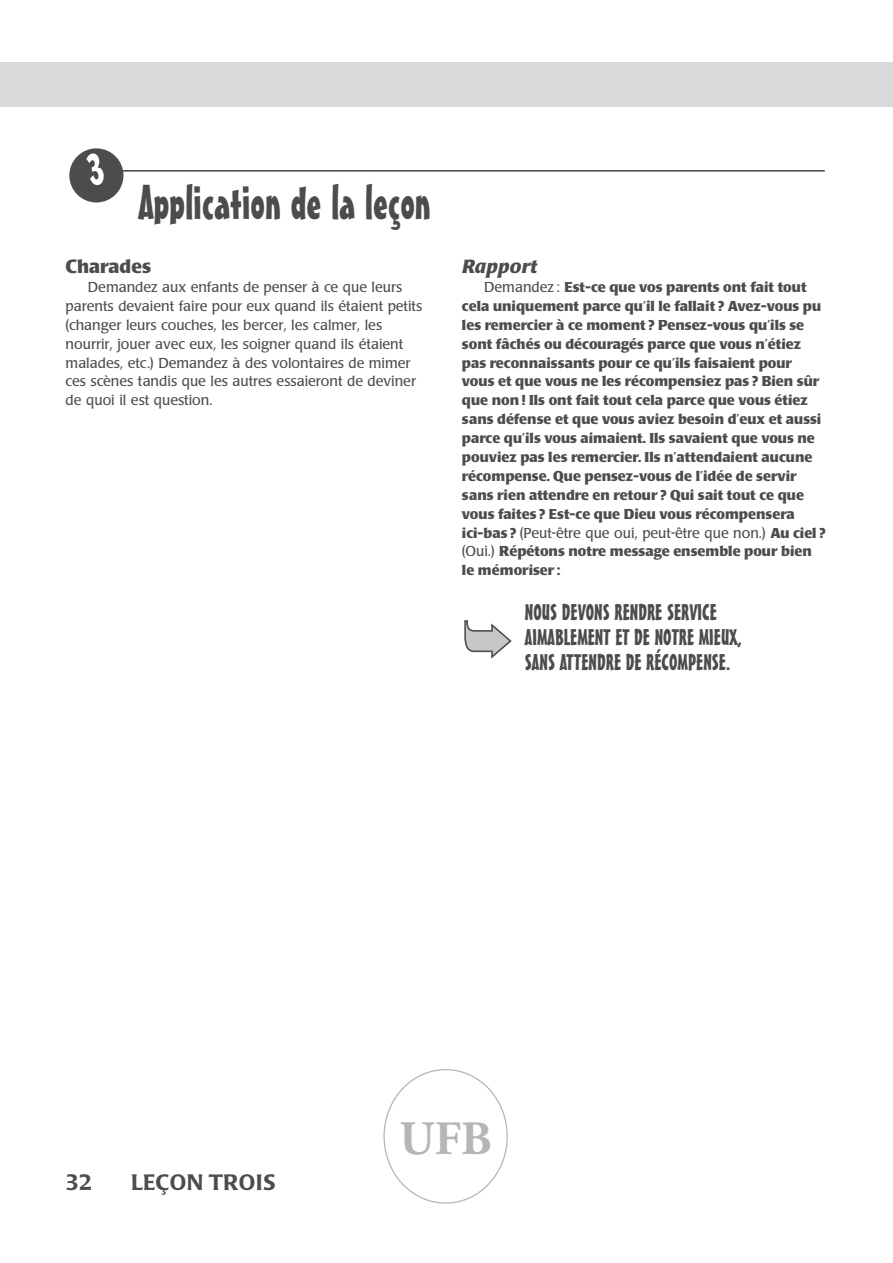
<style>
.page{position:relative;width:893px;height:1263px;background:#fff}
.page>*{position:absolute;margin:0;border:0;box-sizing:border-box;transform-origin:0 0}
.t1{font:700 47.85px "Adobe Garamond Pro";color:#b5b6b9}
.t2{font:47.25px "Mister Earl BT";color:#4b4c4d}
.t3{font:22.05px/25.2px "Mister Earl BT";color:#4b4c4d}
.t4{font:500 22.05px "Poppl Laudatio";letter-spacing:.02em;color:#4b4c4d}
.t5{font:700 18.9px "Poppl Laudatio";color:#4b4c4d}
.t6{font:italic 700 18.9px "Poppl Laudatio";color:#4b4c4d}
.t7{font:700 14.25px/18.9px "Poppl Laudatio";color:#4b4c4d}
.t8{font:14.25px/18.9px "Poppl Laudatio";color:#4b4c4d}
.s1{font-weight:400}
</style>
<div class="page">
<svg style="left:464px;top:620px;width:48px;height:39px"></svg>
<div style="left:0;top:62px;width:893px;height:45px;background:#d8d9db"></div>
<hr style="left:122px;top:170px;width:703px;height:2px;background:#4b4c4d">
<div style="left:69px;top:148px;width:54px;height:54px;background:#4b4c4d;border-radius:50%"></div>
<svg style="left:383px;top:1069px;width:125px;height:135px"></svg>
<h2 class="t2" style="left:138px;top:185px;width:294px">Application de la leçon</h2>
<h3 class="t5" style="left:66px;top:259px;width:87px">Charades</h3>
<p class="t8" style="left:66px;top:279px;width:358px;text-indent:22px">Demandez aux enfants de penser à ce que leurs parents devaient faire pour eux quand ils étaient petits (changer leurs couches, les bercer, les calmer, les nourrir, jouer avec eux, les soigner quand ils étaient malades, etc.) Demandez à des volontaires de mimer ces scènes tandis que les autres essaieront de deviner de quoi il est question.</p>
<h3 class="t6" style="left:462px;top:259px;width:77px">Rapport</h3>
<p class="t7" style="left:462px;top:279px;width:365px;text-indent:22px"><span class="s1">Demandez :</span> Est-ce que vos parents ont fait tout cela uniquement parce qu’il le fallait ? Avez-vous pu les remercier à ce moment ? Pensez-vous qu’ils se sont fâchés ou découragés parce que vous n’étiez pas reconnaissants pour ce qu’ils faisaient pour vous et que vous ne les récompensiez pas ? Bien sûr que non ! Ils ont fait tout cela parce que vous étiez sans défense et que vous aviez besoin d’eux et aussi parce qu’ils vous aimaient. Ils savaient que vous ne pouviez pas les remercier. Ils n’attendaient aucune récompense. Que pensez-vous de l’idée de servir sans rien attendre en retour ? Qui sait tout ce que vous faites ? Est-ce que Dieu vous récompensera ici-bas ? <span class="s1">(Peut-être que oui, peut-être que non.)</span> Au ciel ? <span class="s1">(Oui.)</span> Répétons notre message ensemble pour bien le mémoriser :</p>
<h3 class="t3" style="left:525px;top:601px;width:219px">NOUS DEVONS RENDRE SERVICE<br>AIMABLEMENT ET DE NOTRE MIEUX,<br>SANS ATTENDRE DE RÉCOMPENSE.</h3>
<h3 class="t4" style="left:66px;top:1173px;width:28px">32</h3>
<h3 class="t4" style="left:131px;top:1173px;width:146px">LEÇON TROIS</h3>
<h1 class="t1" style="left:399px;top:1110px;width:94px">UFB</h1>
</div>
